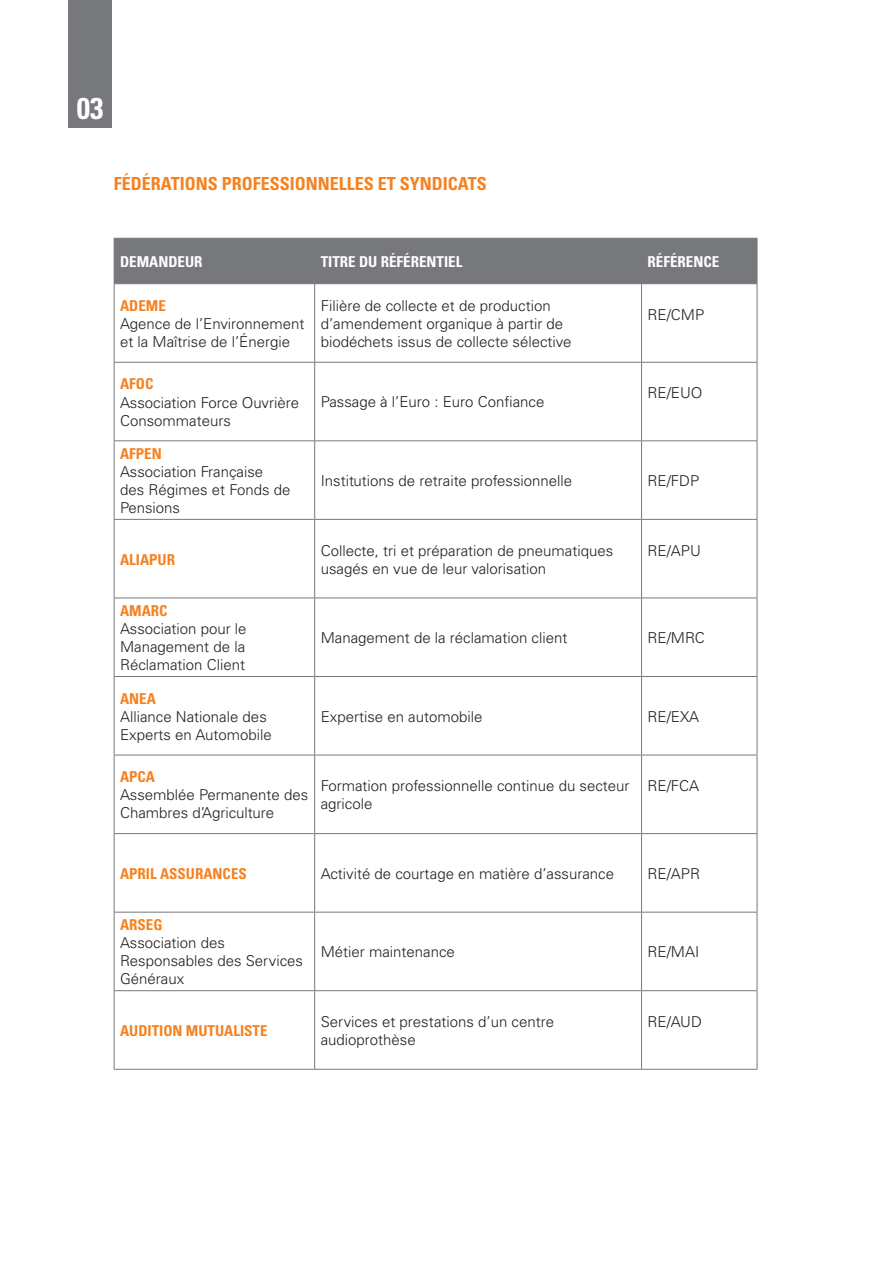
<style>
.page{position:relative;width:893px;height:1263px;background:#fff}
.page>*{position:absolute;margin:0;border:0;box-sizing:border-box;transform-origin:0 0}
.t1{font:700 condensed 30px "Univers";color:#fff}
.t2{font:700 condensed 18px "Univers";color:#f58220}
.t3{font:300 15px/18px "Univers";color:#231f20}
.t4{font:700 condensed 15px "Univers";color:#f58220}
.t5{font:700 condensed 15px "Univers";color:#fff}
</style>
<div class="page">
<div style="left:68px;top:0;width:44px;height:128px;background:#76787b"></div>
<div style="left:115px;top:239px;width:642px;height:44px;background:#76787b"></div>
<hr style="left:314px;top:239px;width:1px;height:44px;background:#76787b">
<hr style="left:641px;top:239px;width:1px;height:44px;background:#76787b">
<hr style="left:114px;top:238px;width:201px;height:1px;background:#76787b">
<hr style="left:114px;top:239px;width:1px;height:44px;background:#76787b">
<hr style="left:315px;top:238px;width:326px;height:1px;background:#76787b">
<hr style="left:641px;top:238px;width:116px;height:1px;background:#76787b">
<hr style="left:757px;top:239px;width:1px;height:44px;background:#76787b">
<hr style="left:114px;top:283px;width:201px;height:1px;background:#76787b">
<hr style="left:314px;top:284px;width:1px;height:78px;background:#76787b">
<hr style="left:314px;top:363px;width:1px;height:77px;background:#76787b">
<hr style="left:314px;top:441px;width:1px;height:78px;background:#76787b">
<hr style="left:314px;top:520px;width:1px;height:77px;background:#76787b">
<hr style="left:314px;top:598px;width:1px;height:78px;background:#76787b">
<hr style="left:314px;top:677px;width:1px;height:78px;background:#76787b">
<hr style="left:314px;top:755px;width:1px;height:78px;background:#76787b">
<hr style="left:314px;top:834px;width:1px;height:78px;background:#76787b">
<hr style="left:314px;top:912px;width:1px;height:78px;background:#76787b">
<hr style="left:314px;top:991px;width:1px;height:78px;background:#76787b">
<hr style="left:641px;top:284px;width:1px;height:78px;background:#76787b">
<hr style="left:641px;top:363px;width:1px;height:77px;background:#76787b">
<hr style="left:641px;top:441px;width:1px;height:78px;background:#76787b">
<hr style="left:641px;top:520px;width:1px;height:77px;background:#76787b">
<hr style="left:641px;top:598px;width:1px;height:78px;background:#76787b">
<hr style="left:641px;top:677px;width:1px;height:78px;background:#76787b">
<hr style="left:641px;top:755px;width:1px;height:78px;background:#76787b">
<hr style="left:641px;top:834px;width:1px;height:78px;background:#76787b">
<hr style="left:641px;top:912px;width:1px;height:78px;background:#76787b">
<hr style="left:641px;top:991px;width:1px;height:78px;background:#76787b">
<hr style="left:114px;top:284px;width:1px;height:78px;background:#76787b">
<hr style="left:757px;top:284px;width:1px;height:78px;background:#76787b">
<hr style="left:114px;top:362px;width:201px;height:1px;background:#76787b">
<hr style="left:114px;top:363px;width:1px;height:77px;background:#76787b">
<hr style="left:315px;top:362px;width:326px;height:1px;background:#76787b">
<hr style="left:641px;top:362px;width:116px;height:1px;background:#76787b">
<hr style="left:757px;top:363px;width:1px;height:77px;background:#76787b">
<hr style="left:114px;top:441px;width:1px;height:78px;background:#76787b">
<hr style="left:757px;top:441px;width:1px;height:78px;background:#76787b">
<hr style="left:114px;top:520px;width:1px;height:77px;background:#76787b">
<hr style="left:757px;top:520px;width:1px;height:77px;background:#76787b">
<hr style="left:114px;top:598px;width:1px;height:78px;background:#76787b">
<hr style="left:757px;top:598px;width:1px;height:78px;background:#76787b">
<hr style="left:114px;top:677px;width:1px;height:78px;background:#76787b">
<hr style="left:757px;top:677px;width:1px;height:78px;background:#76787b">
<hr style="left:114px;top:912px;width:201px;height:1px;background:#76787b">
<hr style="left:114px;top:912px;width:1px;height:78px;background:#76787b">
<hr style="left:315px;top:912px;width:326px;height:1px;background:#76787b">
<hr style="left:641px;top:912px;width:116px;height:1px;background:#76787b">
<hr style="left:757px;top:912px;width:1px;height:78px;background:#76787b">
<hr style="left:114px;top:990px;width:201px;height:1px;background:#76787b">
<hr style="left:114px;top:991px;width:1px;height:78px;background:#76787b">
<hr style="left:315px;top:990px;width:326px;height:1px;background:#76787b">
<hr style="left:641px;top:990px;width:116px;height:1px;background:#76787b">
<hr style="left:757px;top:991px;width:1px;height:78px;background:#76787b">
<hr style="left:315px;top:283px;width:326px;height:1px;background:#76787b">
<hr style="left:114px;top:519px;width:201px;height:1px;background:#76787b">
<hr style="left:315px;top:519px;width:326px;height:1px;background:#76787b">
<hr style="left:641px;top:519px;width:116px;height:1px;background:#76787b">
<hr style="left:114px;top:755px;width:1px;height:78px;background:#76787b">
<hr style="left:757px;top:755px;width:1px;height:78px;background:#76787b">
<hr style="left:114px;top:833px;width:201px;height:1px;background:#76787b">
<hr style="left:114px;top:834px;width:1px;height:78px;background:#76787b">
<hr style="left:315px;top:833px;width:326px;height:1px;background:#76787b">
<hr style="left:641px;top:833px;width:116px;height:1px;background:#76787b">
<hr style="left:757px;top:834px;width:1px;height:78px;background:#76787b">
<hr style="left:114px;top:676px;width:201px;height:1px;background:#76787b">
<hr style="left:315px;top:676px;width:326px;height:1px;background:#76787b">
<hr style="left:641px;top:676px;width:116px;height:1px;background:#76787b">
<hr style="left:641px;top:283px;width:116px;height:1px;background:#76787b">
<hr style="left:114px;top:440px;width:201px;height:1px;background:#76787b">
<hr style="left:315px;top:440px;width:326px;height:1px;background:#76787b">
<hr style="left:641px;top:440px;width:116px;height:1px;background:#76787b">
<hr style="left:114px;top:597px;width:201px;height:1px;background:#76787b">
<hr style="left:315px;top:597px;width:326px;height:1px;background:#76787b">
<hr style="left:641px;top:597px;width:116px;height:1px;background:#76787b">
<hr style="left:114px;top:755px;width:201px;height:1px;background:#76787b">
<hr style="left:315px;top:755px;width:326px;height:1px;background:#76787b">
<hr style="left:641px;top:755px;width:116px;height:1px;background:#76787b">
<hr style="left:114px;top:1069px;width:201px;height:1px;background:#76787b">
<hr style="left:315px;top:1069px;width:326px;height:1px;background:#76787b">
<hr style="left:641px;top:1069px;width:116px;height:1px;background:#76787b">
<h1 class="t1" style="left:77px;top:90px;width:28px">03</h1>
<p class="t2" style="left:114px;top:173px;width:374px">FÉDÉRATIONS PROFESSIONNELLES ET SYNDICATS</p>
<p class="t5" style="left:120px;top:252px;width:84px">DEMANDEUR</p>
<p class="t5" style="left:321px;top:252px;width:143px">TITRE DU RÉFÉRENTIEL</p>
<p class="t5" style="left:648px;top:252px;width:73px">RÉFÉRENCE</p>
<p class="t4" style="left:120px;top:296px;width:11px">ADEME</p>
<p class="t3" style="left:120px;top:315px;width:186px">Agence de l’Environnement et la Maîtrise de l’énergie</p>
<p class="t3" style="left:321px;top:297px;width:252px">Filière de collecte et de production d’amendement organique à partir de biodéchets issus de collecte sélective</p>
<p class="t3" style="left:648px;top:306px;width:58px">RE/CMP</p>
<p class="t4" style="left:120px;top:375px;width:10px">AFOC</p>
<p class="t3" style="left:120px;top:393px;width:180px">Association Force Ouvrière<br>Consommateurs</p>
<p class="t3" style="left:321px;top:393px;width:225px">Passage à l’Euro : Euro Confiance</p>
<p class="t3" style="left:648px;top:384px;width:57px">RE/EUO</p>
<p class="t4" style="left:120px;top:444px;width:10px">AFPEN</p>
<p class="t3" style="left:120px;top:463px;width:172px">Association Française des Régimes et Fonds de<br>Pensions</p>
<p class="t3" style="left:321px;top:472px;width:253px">Institutions de retraite professionnelle</p>
<p class="t3" style="left:648px;top:472px;width:53px">RE/FDP</p>
<p class="t4" style="left:120px;top:550px;width:57px">ALIAPUR</p>
<p class="t3" style="left:321px;top:541px;width:294px">Collecte, tri et préparation de pneumatiques usagés en vue de leur valorisation</p>
<p class="t3" style="left:648px;top:541px;width:55px">RE/APU</p>
<p class="t4" style="left:120px;top:602px;width:11px">AMARC</p>
<p class="t3" style="left:120px;top:620px;width:128px;text-align:justify">Association pour le Management de la Réclamation Client</p>
<p class="t3" style="left:321px;top:629px;width:248px">Management de la réclamation client</p>
<p class="t3" style="left:648px;top:629px;width:59px">RE/MRC</p>
<p class="t4" style="left:120px;top:689px;width:10px">ANEA</p>
<p class="t3" style="left:120px;top:707px;width:153px">Alliance Nationale des<br>Experts en Automobile</p>
<p class="t3" style="left:321px;top:707px;width:163px">Expertise en automobile</p>
<p class="t3" style="left:648px;top:707px;width:53px">RE/EXA</p>
<p class="t4" style="left:120px;top:768px;width:10px">APCA</p>
<p class="t3" style="left:120px;top:786px;width:190px">Assemblée Permanente des<br>Chambres d’Agriculture</p>
<p class="t3" style="left:321px;top:777px;width:310px">Formation professionnelle continue du secteur agricole</p>
<p class="t3" style="left:648px;top:777px;width:53px">RE/FCA</p>
<p class="t4" style="left:120px;top:864px;width:128px">APRIL ASSURANCES</p>
<p class="t3" style="left:321px;top:864px;width:295px">Activité de courtage en matière d’assurance</p>
<p class="t3" style="left:648px;top:864px;width:54px">RE/APR</p>
<p class="t4" style="left:120px;top:916px;width:10px">ARSE</p>
<p class="t4" style="left:153px;top:916px;width:11px">G</p>
<p class="t3" style="left:120px;top:934px;width:184px">Association des<br>Responsables des Services<br>Généraux</p>
<p class="t3" style="left:321px;top:943px;width:136px">Métier maintenance</p>
<p class="t3" style="left:648px;top:943px;width:53px">RE/MAI</p>
<p class="t4" style="left:120px;top:1021px;width:149px">AUDITION MUTUALISTE</p>
<p class="t3" style="left:321px;top:1012px;width:235px">Services et prestations d’un centre audioprothèse</p>
<p class="t3" style="left:648px;top:1012px;width:56px">RE/AUD</p>
</div>
